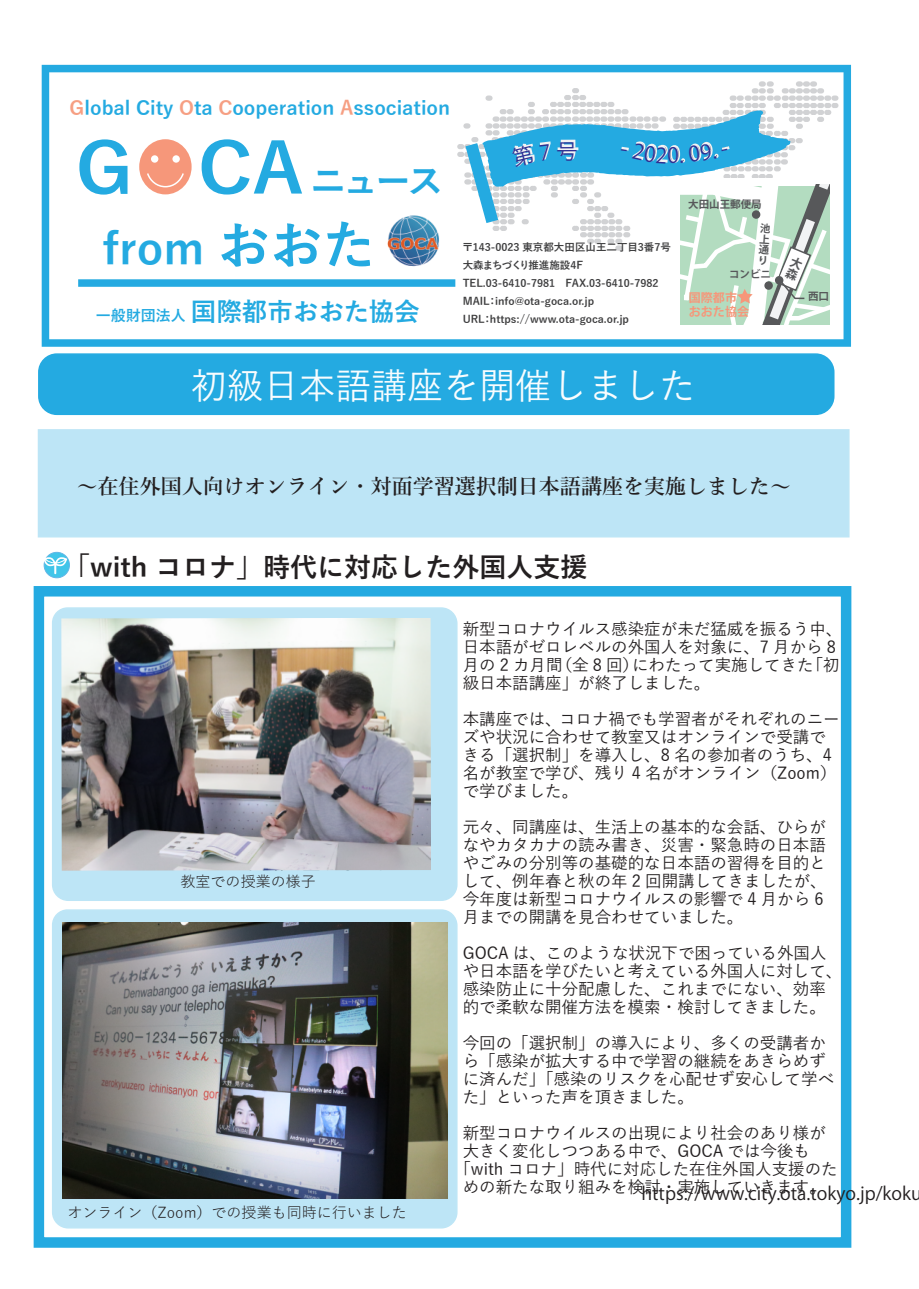
<style>
.page{position:relative;width:919px;height:1289px;background:#fff}
.page>*{position:absolute;margin:0;border:0;box-sizing:border-box;transform-origin:0 0}
.t1{font:700 45px "Yu Gothic";color:#24aae1}
.t2{font:500 36px "Yu Gothic";color:#fff}
.t3{font:700 36px "Yu Gothic";color:#24aae1}
.t4{font:700 27px "Yu Gothic";color:#231f20}
.t5{font:700 25.5px "Yu Gothic";color:#24aae1}
.t6{font:600 21px "Yu Mincho";color:#231f20}
.t7{font:21px "Koz Go Pr 6 N";color:#2e3092}
.t8{font:700 19.5px "Yu Gothic";color:#24aae1}
.t9{font:18px "Koz Go Pr 6 N";color:#231f20}
.t10{font:500 16.5px/18px "Yu Gothic";color:#231f20}
.t11{font:15px "Yu Gothic";color:#231f20}
.t12{font:700 12px "Koz Go Pr 6 N";color:#f6977a}
.t13{font:700 10.5px/18px "Yu Gothic";color:#3e3e3f}
.t14{font:700 10.5px/10.5px "Koz Go Pr 6 N";color:#57585a;text-align:justify}
.s1{color:#f69f83}
.s2{font-size:68.55px}
.s3{font-size:52.5px}
.s4{font-size:15px}
</style>
<div class="page">
<div style="left:38px;top:429px;width:811px;height:108px;background:#bde5f6"></div>
<div style="left:39px;top:354px;width:794px;height:60px;background:#24aae1;border-radius:18px"></div>
<div style="left:38px;top:353px;width:796px;height:62px;border:2px solid #24aae1;border-radius:18px"></div>
<div style="left:44px;top:552px;width:25px;height:25px;background:#41c5e9;border-radius:50%"></div>
<div style="left:44px;top:552px;width:26px;height:26px;border:1px solid #61b6e6;border-radius:50%"></div>
<svg style="left:43px;top:557px;width:24px;height:17px"></svg>
<div style="left:34px;top:586px;width:817px;height:661px;border:10px solid #24aae1"></div>
<div style="left:53px;top:608px;width:404px;height:292px;background:#bde5f6;border-radius:15px"></div>
<div style="left:52px;top:607px;width:405px;height:294px;border:2px solid #24aae1;border-radius:15px"></div>
<div style="left:53px;top:910px;width:404px;height:317px;background:#bde5f6;border-radius:15px"></div>
<div style="left:52px;top:909px;width:405px;height:319px;border:2px solid #24aae1;border-radius:15px"></div>
<img style="left:62px;top:922px;width:385px;height:275px">
<img style="left:61px;top:618px;width:370px;height:252px">
<svg style="left:42px;top:65px;width:809px;height:282px"></svg>
<div style="left:78px;top:279px;width:377px;height:8px;background:#24aae1"></div>
<div style="left:674px;top:178px;width:162px;height:153px;background:#fff"></div>
<div style="left:139px;top:139px;width:52px;height:55px;background:#f6977a;border-radius:50%"></div>
<svg style="left:146px;top:173px;width:39px;height:15px"></svg>
<div style="left:151px;top:155px;width:7px;height:8px;background:#fff;border-radius:50%"></div>
<div style="left:172px;top:155px;width:8px;height:8px;background:#fff;border-radius:50%"></div>
<img style="left:378px;top:201px;width:71px;height:75px">
<svg style="left:457px;top:81px;width:381px;height:243px"></svg>
<p class="t8" style="left:70px;top:96px;width:382px"><span class="s1">G</span>lobal City <span class="s1">O</span>ta <span class="s1">C</span>ooperation <span class="s1">A</span>ssociation</p>
<h2 class="t3" style="left:76px;top:161px;width:369px"><span class="s2">G CA</span> ニュース</h2>
<p class="t7" style="left:556px;top:139px;width:23px">号</p>
<p class="t14" style="left:688px;top:199px;width:75px">大田山王郵便局</p>
<h1 class="t1" style="left:102px;top:223px;width:274px">from <span class="s3">おおた</span></h1>
<p class="t14" style="left:760px;top:223px;width:7px;rotate:4deg">池上通り</p>
<p class="t13" style="left:462px;top:238px;width:210px">〒143-0023 東京都大田区山王二丁目3番7号大森まちづくり推進施設4F<br>TEL.03-6410-7981　FAX.03-6410-7982　<br>MAIL：info@ota-goca.or.jp<br>URL：https://www.ota-goca.or.jp</p>
<p class="t14" style="left:729px;top:269px;width:43px">コンビニ</p>
<p class="t12" style="left:689px;top:291px;width:49px">国際都市</p>
<p class="t14" style="left:808px;top:291px;width:22px">西口</p>
<p class="t12" style="left:689px;top:304px;width:61px">おおた協会</p>
<h3 class="t5" style="left:96px;top:297px;width:325px"><span class="s4">一般財団法人</span>国際都市おおた協会</h3>
<h2 class="t2" style="left:191px;top:353px;width:505px">初級日本語講座を開催しました</h2>
<p class="t6" style="left:77px;top:474px;width:715px">～在住外国人向けオンライン・対面学習選択制日本語講座を実施しました～</p>
<h3 class="t4" style="left:63px;top:552px;width:525px">「with コロナ」時代に対応した外国人支援</h3>
<p class="t11" style="left:181px;top:867px;width:137px">教室での授業の様子</p>
<p class="t11" style="left:68px;top:1198px;width:340px">オンライン（Zoom）での授業も同時に行いました</p>
<p class="t10" style="left:462px;top:617px;width:381px">新型コロナウイルス感染症が未だ猛威を振るう中、日本語がゼロレベルの外国人を対象に、7 月から 8月の 2 カ月間（全 8 回）にわたって実施してきた「初級日本語講座」が終了しました。</p>
<p class="t10" style="left:462px;top:707px;width:378px">本講座では、コロナ禍でも学習者がそれぞれのニーズや状況に合わせて教室又はオンラインで受講できる「選択制」を導入し、8 名の参加者のうち、4名が教室で学び、残り 4 名がオンライン（Zoom）で学びました。</p>
<p class="t10" style="left:462px;top:816px;width:365px">元々、同講座は、生活上の基本的な会話、ひらがなやカタカナの読み書き、災害・緊急時の日本語やごみの分別等の基礎的な日本語の習得を目的として、例年春と秋の年 2 回開講してきましたが、今年度は新型コロナウイルスの影響で 4 月から 6月までの開講を見合わせていました。</p>
<p class="t10" style="left:462px;top:942px;width:381px">GOCA は、このような状況下で困っている外国人や日本語を学びたいと考えている外国人に対して、感染防止に十分配慮した、これまでにない、効率的で柔軟な開催方法を模索・検討してきました。</p>
<p class="t10" style="left:462px;top:1032px;width:373px">今回の「選択制」の導入により、多くの受講者から「感染が拡大する中で学習の継続をあきらめずに済んだ」「感染のリスクを心配せず安心して学べた」といった声を頂きました。</p>
<p class="t10" style="left:462px;top:1122px;width:364px">新型コロナウイルスの出現により社会のあり様が</p>
<p class="t10" style="left:462px;top:1140px;width:349px">大きく変化しつつある中で、GOCA では今後も</p>
<p class="t10" style="left:454px;top:1158px;width:385px">「with コロナ」時代に対応した在住外国人支援のた</p>
<p class="t10" style="left:462px;top:1176px;width:364px">めの新たな取り組みを検討・実施していきます。</p>
<p class="t9" style="left:641px;top:1183px;width:281px">https://www.city.ota.tokyo.jp/koku</p>
</div>
